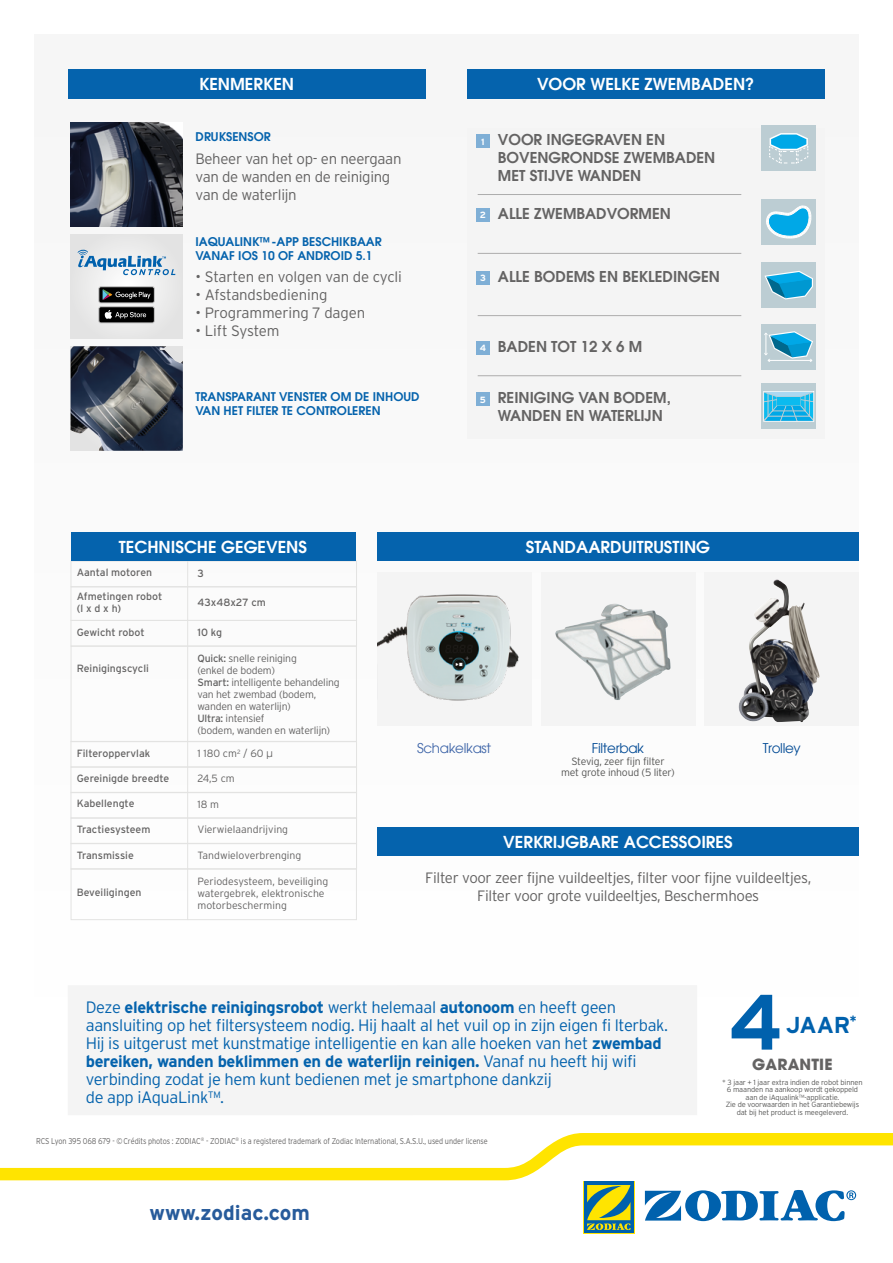
<style>
.page{position:relative;width:893px;height:1263px;background:#fff}
.page>*{position:absolute;margin:0;border:0;box-sizing:border-box;transform-origin:0 0}
.t1{font:700 78.3px "Interstate";color:#0061ad}
.t2{font:700 23.1px "Interstate";color:#0061ad}
.t3{font:700 20.85px "Interstate";color:#275b9b}
.t4{font:300 16.5px/18px "Interstate";letter-spacing:-.02em;color:#0563ad}
.t5{font:600 16.5px "Avant Garde LT";color:#fff}
.t6{font:700 15.45px "Avant Garde LT";letter-spacing:.01em;color:#646363}
.t7{font:300 15px/18px "Interstate";letter-spacing:-.02em;color:#646363;text-align:center}
.t8{font:600 15px/18px "Avant Garde LT";color:#646363}
.t9{font:13.5px "Avant Garde LT";letter-spacing:-.02em;color:#004994}
.t10{font:13.5px "Avant Garde LT";letter-spacing:-.02em;color:#3e65a8}
.t11{font:600 12px/14.4px "Avant Garde LT";color:#0563ad}
.t12{font:300 10.5px/12px "Interstate";letter-spacing:-.02em;color:#646363}
.t13{font:10.5px/12px "Interstate";color:#646363}
.t14{font:300 10.5px/12px "Interstate";color:#646363}
.t15{font:300 10.5px/10.5px "Interstate";letter-spacing:-.02em;color:#575756;text-align:center}
.t16{font:300 8.4px "Interstate";letter-spacing:-.01em;color:#646363;scale:.87 1}
.t17{font:300 7.5px/7.5px "Interstate";letter-spacing:-.02em;color:#575756;text-align:center}
.s1{font-family:"Interstate";font-weight:700;font-size:9px;color:#fff}
.s2{font-weight:400}
.s3{font-family:"Avant Garde LT";font-weight:400}
.s4{font-weight:700}
</style>
<div class="page">
<div style="left:34px;top:34px;width:825px;height:966px;background:#fafafa"></div>
<div style="left:584px;top:1182px;width:50px;height:51px;background:#0061ad"></div>
<svg style="left:0;top:1133px;width:893px;height:97px"></svg>
<svg style="left:70px;top:234px;width:113px;height:104px"></svg>
<svg style="left:78px;top:249px;width:97px;height:26px"></svg>
<svg style="left:99px;top:287px;width:55px;height:16px"></svg>
<div style="left:99px;top:287px;width:56px;height:16px;border:1px solid #c6c6c6;border-radius:2px"></div>
<svg style="left:103px;top:289px;width:48px;height:12px"></svg>
<div style="left:99px;top:307px;width:55px;height:16px;background:#000;border-radius:2px"></div>
<div style="left:99px;top:307px;width:56px;height:16px;border:1px solid #c6c6c6;border-radius:2px"></div>
<svg style="left:104px;top:310px;width:42px;height:9px"></svg>
<img style="left:70px;top:123px;width:113px;height:104px">
<div style="left:541px;top:573px;width:154px;height:153px;background:#f4f4f4"></div>
<div style="left:377px;top:573px;width:154px;height:153px;background:#f4f4f4"></div>
<div style="left:705px;top:573px;width:154px;height:153px;background:#f4f4f4"></div>
<img style="left:555px;top:604px;width:116px;height:96px">
<img style="left:377px;top:594px;width:142px;height:107px">
<img style="left:738px;top:579px;width:82px;height:143px">
<img style="left:71px;top:346px;width:112px;height:105px">
<div style="left:68px;top:1000px;width:629px;height:115px;background:#f4f4f4"></div>
<div style="left:467px;top:69px;width:357px;height:30px;background:#0563ad"></div>
<div style="left:68px;top:69px;width:357px;height:30px;background:#0563ad"></div>
<div style="left:377px;top:533px;width:482px;height:28px;background:#0563ad"></div>
<div style="left:377px;top:828px;width:482px;height:28px;background:#0563ad"></div>
<div style="left:467px;top:128px;width:358px;height:311px;background:#f4f4f4"></div>
<div style="left:476px;top:135px;width:13px;height:13px;background:#7fafd6"></div>
<div style="left:476px;top:209px;width:13px;height:13px;background:#7fafd6"></div>
<div style="left:476px;top:272px;width:13px;height:13px;background:#7fafd6"></div>
<div style="left:476px;top:341px;width:13px;height:14px;background:#7fafd6"></div>
<div style="left:476px;top:393px;width:13px;height:13px;background:#7fafd6"></div>
<hr style="left:478px;top:194px;width:263px;height:1px;background:#646363">
<hr style="left:478px;top:253px;width:263px;height:1px;background:#646363">
<hr style="left:478px;top:315px;width:263px;height:1px;background:#646363">
<hr style="left:478px;top:375px;width:263px;height:1px;background:#646363">
<div style="left:761px;top:125px;width:55px;height:46px;background:#bccdd3"></div>
<div style="left:761px;top:199px;width:55px;height:46px;background:#bccdd3"></div>
<div style="left:761px;top:262px;width:55px;height:46px;background:#bccdd3"></div>
<div style="left:761px;top:324px;width:55px;height:45px;background:#bccdd3"></div>
<div style="left:761px;top:384px;width:55px;height:45px;background:#bccdd3"></div>
<svg style="left:764px;top:331px;width:49px;height:31px"></svg>
<svg style="left:763px;top:391px;width:51px;height:31px;background:#4ec0e7"></svg>
<svg style="left:769px;top:133px;width:40px;height:31px"></svg>
<svg style="left:766px;top:205px;width:45px;height:34px"></svg>
<svg style="left:764px;top:271px;width:49px;height:29px"></svg>
<div style="left:71px;top:646px;width:286px;height:96px;border:1px solid #e3e3e2"></div>
<hr style="left:187px;top:553px;width:1px;height:367px;background:#e3e3e2">
<div style="left:71px;top:561px;width:286px;height:26px;border:1px solid #e3e3e2"></div>
<div style="left:71px;top:766px;width:286px;height:27px;border:1px solid #e3e3e2"></div>
<div style="left:71px;top:741px;width:286px;height:26px;border:1px solid #e3e3e2"></div>
<div style="left:71px;top:868px;width:286px;height:52px;border:1px solid #e3e3e2"></div>
<div style="left:71px;top:843px;width:286px;height:26px;border:1px solid #e3e3e2"></div>
<div style="left:71px;top:817px;width:286px;height:27px;border:1px solid #e3e3e2"></div>
<div style="left:71px;top:620px;width:286px;height:26px;border:1px solid #e3e3e2"></div>
<div style="left:71px;top:586px;width:286px;height:35px;border:1px solid #e3e3e2"></div>
<div style="left:71px;top:533px;width:284px;height:28px;background:#0563ad"></div>
<p class="t5" style="left:199px;top:74px;width:97px">KENMERKEN</p>
<p class="t5" style="left:537px;top:74px;width:219px">VOOR WELKE ZWEMBADEN?</p>
<p class="t11" style="left:196px;top:129px;width:77px">DRUKSENSOR</p>
<p class="t7" style="left:196px;top:149px;width:207px;text-align:left">Beheer van het op- en neergaan van de wanden en de reiniging van de waterlijn</p>
<p class="t11" style="left:196px;top:234px;width:188px">IAQUALINK™-APP BESCHIKBAAR<br>VANAF IOS 10 OF ANDROID 5.1</p>
<p class="t7" style="left:196px;top:268px;width:208px">• Starten en volgen van de cycli</p>
<p class="t7" style="left:196px;top:286px;width:133px">• Afstandsbediening</p>
<p class="t7" style="left:196px;top:304px;width:171px">• Programmering 7 dagen</p>
<p class="t7" style="left:196px;top:322px;width:85px">• Lift System</p>
<p class="t11" style="left:196px;top:389px;width:225px;line-height:13.8px">TRANSPARANT VENSTER OM DE INHOUD<br>VAN HET FILTER TE CONTROLEREN</p>
<p class="t8" style="left:498px;top:130px;width:219px;text-indent:-17px"><span class="s1">1</span> VOOR INGEGRAVEN EN<br>BOVENGRONDSE ZWEMBADEN<br>MET STIJVE WANDEN</p>
<p class="t8" style="left:480px;top:204px;width:193px"><span class="s1">2</span> ALLE ZWEMBADVORMEN</p>
<p class="t8" style="left:480px;top:267px;width:241px"><span class="s1">3</span> ALLE BODEMS EN BEKLEDINGEN</p>
<p class="t8" style="left:480px;top:337px;width:164px"><span class="s1">4</span> BADEN TOT 12 X 6 M</p>
<p class="t8" style="left:498px;top:388px;width:175px;text-indent:-18px"><span class="s1">5</span> REINIGING VAN BODEM,<br>WANDEN EN WATERLIJN</p>
<p class="t5" style="left:119px;top:536px;width:190px">TECHNISCHE GEGEVENS</p>
<p class="t13" style="left:77px;top:566px;width:77px">Aantal motoren</p>
<p class="t13" style="left:197px;top:568px;width:8px">3</p>
<p class="t13" style="left:77px;top:590px;width:87px">Afmetingen robot (l x d x h)</p>
<p class="t13" style="left:197px;top:596px;width:70px">43x48x27 cm</p>
<p class="t13" style="left:77px;top:626px;width:70px">Gewicht robot</p>
<p class="t13" style="left:197px;top:626px;width:26px">10 kg</p>
<p class="t13" style="left:77px;top:663px;width:74px">Reinigingscycli</p>
<p class="t12" style="left:197px;top:652px;width:144px"><span class="s2">Quick:</span> snelle reiniging<br>(enkel de bodem)<br><span class="s2">Smart:</span> intelligente behandeling van het zwembad (bodem, wanden en waterlijn)<br><span class="s2">Ultra:</span> intensief<br>(bodem, wanden en waterlijn)</p>
<p class="t13" style="left:77px;top:747px;width:75px">Filteroppervlak</p>
<p class="t12" style="left:197px;top:747px;width:77px">1 180 cm<sup>2</sup> / 60 <span class="s3">µ</span></p>
<p class="t13" style="left:77px;top:772px;width:94px">Gereinigde breedte</p>
<p class="t12" style="left:197px;top:773px;width:39px">24,5 cm</p>
<p class="t13" style="left:77px;top:798px;width:59px">Kabellengte</p>
<p class="t12" style="left:197px;top:798px;width:23px">18 m</p>
<p class="t13" style="left:77px;top:823px;width:75px">Tractiesysteem</p>
<p class="t14" style="left:197px;top:824px;width:92px">Vierwielaandrijving</p>
<p class="t13" style="left:77px;top:849px;width:59px">Transmissie</p>
<p class="t14" style="left:197px;top:849px;width:105px">Tandwieloverbrenging</p>
<p class="t5" style="left:526px;top:536px;width:186px">STANDAARDUITRUSTING</p>
<p class="t10" style="left:417px;top:740px;width:76px">Schakelkast</p>
<p class="t9" style="left:592px;top:740px;width:54px">Filterbak</p>
<p class="t15" style="left:561px;top:756px;width:115px">Stevig, zeer fijn filter met grote inhoud (5 liter)</p>
<p class="t5" style="left:503px;top:831px;width:231px">VERKRIJGBARE ACCESSOIRES</p>
<p class="t9" style="left:763px;top:740px;width:39px">Trolley</p>
<p class="t13" style="left:77px;top:886px;width:66px">Beveiligingen</p>
<p class="t14" style="left:197px;top:875px;width:132px">Periodesysteem, beveiliging watergebrek, elektronische motorbescherming</p>
<p class="t7" style="left:425px;top:869px;width:388px">Filter voor zeer fijne vuildeeltjes, filter voor fijne vuildeeltjes,<br>Filter voor grote vuildeeltjes, Beschermhoes</p>
<p class="t4" style="left:86px;top:998px;width:584px">Deze <span class="s4">elektrische reinigingsrobot</span> werkt helemaal <span class="s4">autonoom</span> en heeft geen aansluiting op het filtersysteem nodig. Hij haalt al het vuil op in zijn eigen fi lterbak.<br>Hij is uitgerust met kunstmatige intelligentie en kan alle hoeken van het <span class="s4">zwembad bereiken, wanden beklimmen en de waterlijn reinigen.</span> Vanaf nu heeft hij wifi verbinding zodat je hem kunt bedienen met je smartphone dankzij<br>de app iAquaLink™.</p>
<p class="t16" style="left:36px;top:1136px;width:521px">RCS Lyon 395 068 679 - ©Crédits photos : ZODIAC<sup>®</sup> - ZODIAC<sup>®</sup> is a registered trademark of Zodiac International, S.A.S.U., used under license</p>
<p class="t3" style="left:150px;top:1201px;width:162px">www.zodiac.com</p>
<h1 class="t1" style="left:728px;top:978px;width:56px">4</h1>
<p class="t6" style="left:752px;top:1054px;width:82px">GARANTIE</p>
<h2 class="t2" style="left:786px;top:1012px;width:72px">JAAR<sup>*</sup></h2>
<p class="t17" style="left:722px;top:1078px;width:142px">* 3 jaar + 1 jaar extra indien de robot binnen 6 maanden na aankoop wordt gekoppeld aan de iAqualink™-applicatie.<br>Zie de voorwaarden in het Garantiebewijs dat bij het product is meegeleverd.</p>
</div>
